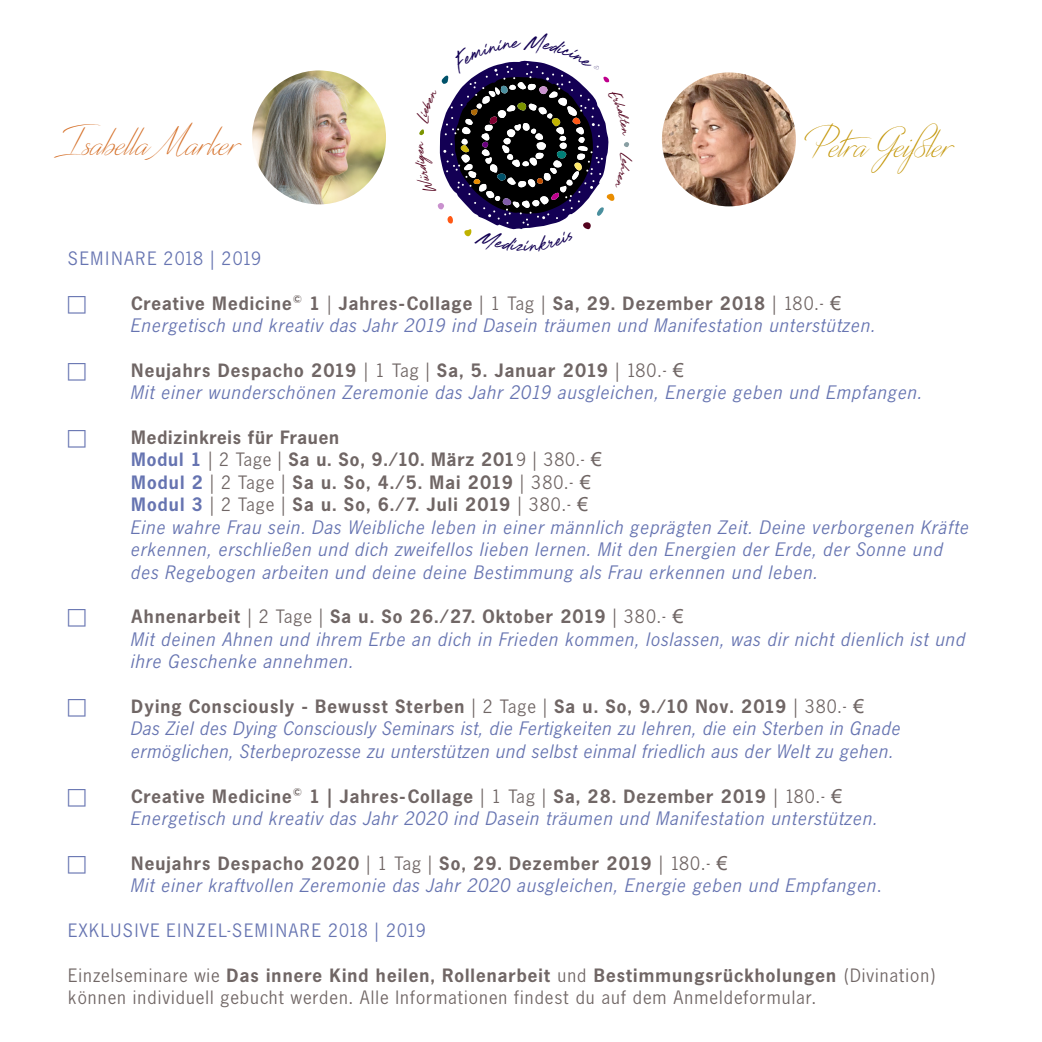
<style>
.page{position:relative;width:1042px;height:1042px;background:#fff}
.page>*{position:absolute;margin:0;border:0;box-sizing:border-box;transform-origin:0 0}
.t1{font:49px "Distant Stroke";color:#d57029}
.t2{font:49px "Distant Stroke";color:#c49608}
.t3{font:italic 19.25px/22.4px "News Gothic BQ";letter-spacing:.055em;color:#6674b1}
.t4{font:19.25px/22.4px "News Gothic BQ";letter-spacing:.055em;color:#706665}
.t5{font:19.25px "News Gothic BQ";letter-spacing:.075em;color:#6674b1}
.t6{font:14.53px "Mighty River";color:#54031e}
.s1{font-weight:700;font-style:normal;color:#706665}
.s2{font-style:normal;color:#706665}
.s3{font-family:"Arial";font-style:normal;color:#706665}
.s4{font-weight:700;font-style:normal}
.s5{font-style:normal}
.s6{font-weight:700}
</style>
<div class="page">
<img style="left:252px;top:70px;width:134px;height:134px;border-radius:67px">
<img style="left:662px;top:72px;width:134px;height:134px;border-radius:67px">
<svg style="left:419px;top:60px;width:211px;height:177px"></svg>
<h1 class="t1" style="left:56px;top:117px;width:185px">Isabella Marker</h1>
<h1 class="t2" style="left:810px;top:119px;width:144px">Petra Geißler</h1>
<p class="t6" style="left:410px;top:149px;width:9px;rotate:-90deg">n</p>
<p class="t5" style="left:68px;top:248px;width:195px">SEMINARE 2018 | 2019</p>
<p class="t3" style="left:131px;top:292px;width:745px"><span class="s1">Creative Medicine</span><sup>©</sup> <span class="s1">1</span> <span class="s2">|</span> <span class="s1">Jahres-Collage</span> <span class="s2">| 1 Tag |</span> <span class="s1">Sa, 29. Dezember 2018</span> <span class="s2">| 180.-</span> <span class="s3">€<br></span>Energetisch und kreativ das Jahr 2019 ind Dasein träumen und Manifestation unterstützen.</p>
<p class="t3" style="left:131px;top:359px;width:792px"><span class="s1">Neujahrs Despacho 2019</span> <span class="s2">| 1 Tag |</span> <span class="s1">Sa, 5. Januar 2019</span> <span class="s2">| 180.-</span> <span class="s3">€<br></span>Mit einer wunderschönen Zeremonie das Jahr 2019 ausgleichen, Energie geben und Empfangen.</p>
<p class="t3" style="left:131px;top:427px;width:839px"><span class="s1">Medizinkreis für Frauen<br></span><span class="s4">Modul 1</span> <span class="s2">| 2 Tage |</span> <span class="s1">Sa u. So, 9./10. März 201</span><span class="s2">9 | 380.-</span> <span class="s3">€<br></span><span class="s4">Modul 2</span> <span class="s2">| 2 Tage |</span> <span class="s1">Sa u. So, 4./5. Mai 2019</span> <span class="s2">| 380.-</span> <span class="s3">€<br></span><span class="s4">Modul 3</span> <span class="s2">| 2 Tage |</span> <span class="s1">Sa u. So, 6./7. Juli 2019</span> <span class="s2">| 380.-</span> <span class="s3">€<br></span>Eine wahre Frau sein. Das Weibliche leben in einer männlich geprägten Zeit. Deine verborgenen Kräfte erkennen, erschließen und dich zweifellos lieben lernen. Mit den Energien der Erde, der Sonne und des Regebogen arbeiten und deine deine Bestimmung als Frau erkennen und leben.</p>
<p class="t3" style="left:131px;top:606px;width:836px"><span class="s1">Ahnenarbeit</span> <span class="s2">| 2 Tage |</span> <span class="s1">Sa u. So 26./27. Oktober 2019</span> <span class="s2">| 380.-</span> <span class="s3">€<br></span>Mit deinen Ahnen und ihrem Erbe an dich in Frieden kommen, loslassen, was dir nicht dienlich ist und ihre Geschenke annehmen.</p>
<p class="t3" style="left:131px;top:695px;width:771px"><span class="s1">Dying Consciously - Bewusst Sterben</span> <span class="s2">| 2 Tage |</span> <span class="s1">Sa u. So, 9./10 Nov. 2019</span> <span class="s2">| 380.-</span> <span class="s3">€<br></span>Das Ziel des Dying Consciously Seminars ist, die Fertigkeiten zu lehren, die ein Sterben in Gnade ermöglichen, Sterbeprozesse zu unterstützen und selbst einmal friedlich aus der Welt zu gehen.</p>
<p class="t3" style="left:131px;top:785px;width:748px"><span class="s1">Creative Medicine</span><sup>©</sup> <span class="s1">1 | Jahres-Collage</span> <span class="s2">| 1 Tag |</span> <span class="s1">Sa, 28. Dezember 2019</span> <span class="s2">| 180.-</span> <span class="s3">€<br></span>Energetisch und kreativ das Jahr 2020 ind Dasein träumen und Manifestation unterstützen.</p>
<p class="t3" style="left:131px;top:852px;width:751px"><span class="s1">Neujahrs Despacho 2020</span> <span class="s2">| 1 Tag |</span> <span class="s1">So, 29. Dezember 2019</span> <span class="s2">| 180.-</span> <span class="s3">€<br></span>Mit einer kraftvollen Zeremonie das Jahr 2020 ausgleichen, Energie geben und Empfangen<span class="s5">.</span></p>
<p class="t5" style="left:68px;top:920px;width:359px">EXKLUSIVE EINZEL-SEMINARE 2018 | 2019</p>
<p class="t4" style="left:68px;top:964px;width:869px">Einzelseminare wie <span class="s6">Das innere Kind heilen, Rollenarbeit</span> und <span class="s6">Bestimmungsrückholungen</span> (Divination) können individuell gebucht werden. Alle Informationen findest du auf dem Anmeldeformular.</p>
</div>
